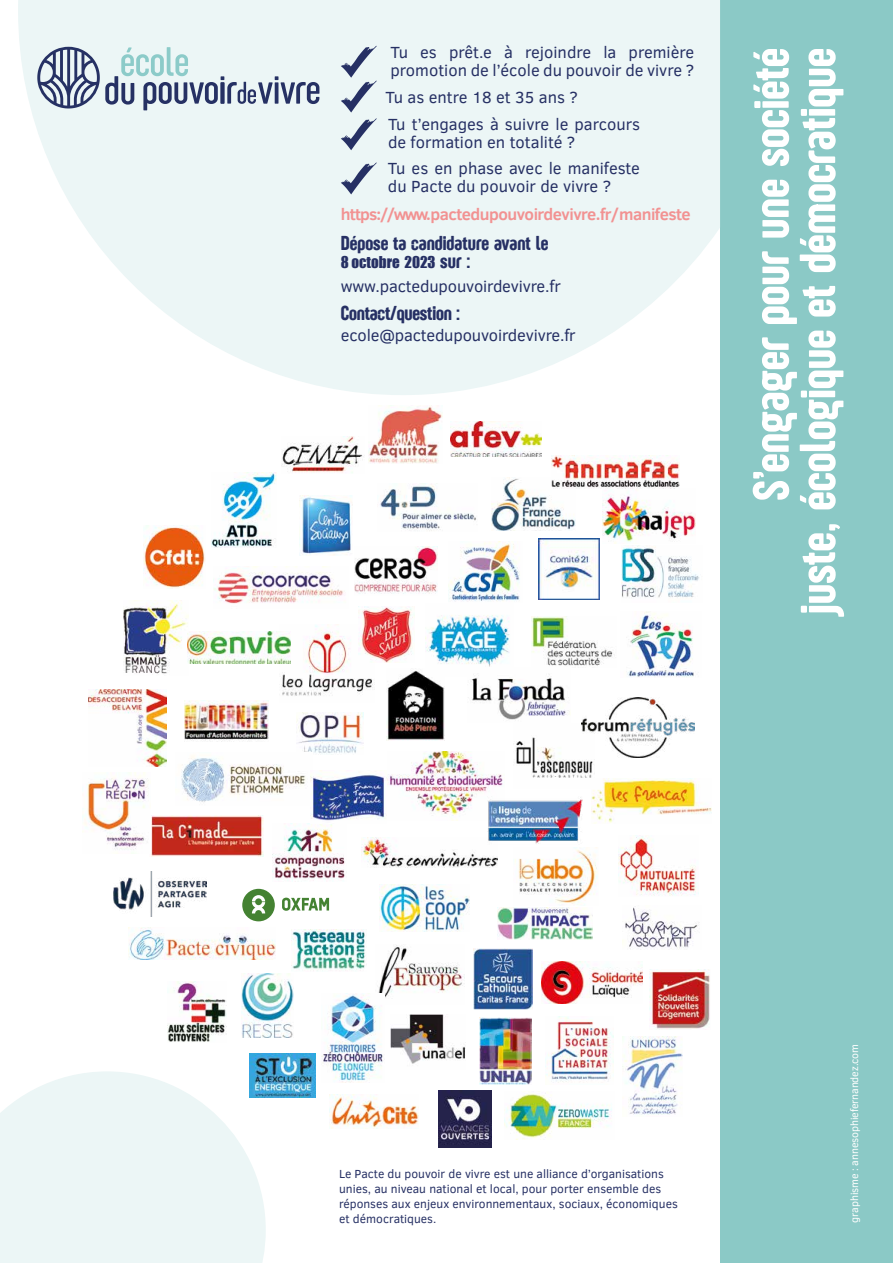
<style>
.page{position:relative;width:893px;height:1263px;background:#fff}
.page>*{position:absolute;margin:0;border:0;box-sizing:border-box;transform-origin:0 0}
.t1{font:52.5px/46.5px "Sugo Pro Display Trial";color:#fff;text-align:right}
.t2{font:21px "Sugo Pro Display Trial";color:#263064}
.t3{font:16.5px/18px "Clear Sans";color:#263064}
.t4{font:700 16.5px "Clear Sans";letter-spacing:-.03em;color:#f29292}
.t5{font:15px "Impact";color:#263064}
.t6{font:12px/15px "Clear Sans";color:#263064}
.t7{font:10.5px "Clear Sans";letter-spacing:-.01em;color:#fff}
.s1{font-family:"Sugo Pro Display Trial";font-size:21px}
</style>
<div class="page">
<div style="left:720px;top:0;width:173px;height:1263px;background:#8bc9c6"></div>
<svg style="left:18px;top:0;width:702px;height:395px;fill:#ecf6f6"></svg>
<svg style="left:341px;top:46px;width:36px;height:104px"></svg>
<svg style="left:0;top:1071px;width:266px;height:192px;fill:#ecf6f6"></svg>
<svg style="left:341px;top:162px;width:36px;height:32px"></svg>
<svg style="left:37px;top:47px;width:282px;height:63px"></svg>
<img style="left:515px;top:723px;width:78px;height:55px">
<img style="left:211px;top:472px;width:65px;height:76px">
<img style="left:538px;top:538px;width:61px;height:61px">
<img style="left:355px;top:546px;width:82px;height:48px">
<img style="left:151px;top:816px;width:113px;height:41px">
<img style="left:603px;top:488px;width:92px;height:56px">
<img style="left:281px;top:437px;width:82px;height:36px">
<img style="left:491px;top:477px;width:84px;height:53px">
<img style="left:362px;top:838px;width:135px;height:29px">
<img style="left:380px;top:885px;width:90px;height:47px">
<img style="left:214px;top:567px;width:130px;height:37px">
<img style="left:124px;top:601px;width:65px;height:73px">
<img style="left:300px;top:495px;width:53px;height:60px">
<img style="left:279px;top:624px;width:94px;height:72px">
<img style="left:622px;top:546px;width:78px;height:52px">
<img style="left:386px;top:671px;width:59px;height:70px">
<img style="left:592px;top:778px;width:120px;height:45px">
<img style="left:359px;top:607px;width:56px;height:56px">
<img style="left:389px;top:752px;width:114px;height:69px">
<img style="left:515px;top:847px;width:83px;height:58px">
<img style="left:129px;top:928px;width:146px;height:31px">
<img style="left:498px;top:908px;width:95px;height:31px">
<img style="left:488px;top:792px;width:95px;height:53px">
<img style="left:113px;top:872px;width:94px;height:44px">
<img style="left:623px;top:906px;width:77px;height:43px">
<img style="left:618px;top:835px;width:81px;height:61px">
<img style="left:297px;top:712px;width:67px;height:42px">
<svg style="left:242px;top:889px;width:33px;height:32px"></svg>
<svg style="left:282px;top:898px;width:47px;height:13px"></svg>
<img style="left:627px;top:612px;width:67px;height:65px">
<img style="left:168px;top:981px;width:58px;height:61px">
<img style="left:532px;top:617px;width:83px;height:49px">
<img style="left:242px;top:974px;width:51px;height:63px">
<img style="left:474px;top:948px;width:58px;height:61px">
<img style="left:649px;top:969px;width:61px;height:60px">
<img style="left:542px;top:961px;width:101px;height:42px">
<img style="left:390px;top:1014px;width:76px;height:50px">
<img style="left:292px;top:930px;width:73px;height:41px">
<img style="left:378px;top:945px;width:87px;height:53px">
<img style="left:623px;top:1036px;width:60px;height:79px">
<img style="left:368px;top:406px;width:75px;height:57px">
<img style="left:380px;top:484px;width:96px;height:47px">
<img style="left:448px;top:542px;width:72px;height:60px">
<img style="left:322px;top:994px;width:62px;height:88px">
<img style="left:545px;top:1016px;width:69px;height:67px">
<img style="left:438px;top:1090px;width:53px;height:57px">
<img style="left:250px;top:1053px;width:65px;height:45px">
<img style="left:329px;top:1094px;width:89px;height:34px">
<img style="left:504px;top:1091px;width:108px;height:48px">
<img style="left:272px;top:823px;width:73px;height:58px">
<img style="left:181px;top:752px;width:131px;height:50px">
<img style="left:451px;top:421px;width:91px;height:36px">
<img style="left:426px;top:615px;width:84px;height:61px">
<img style="left:144px;top:526px;width:62px;height:62px">
<img style="left:480px;top:1017px;width:52px;height:67px">
<img style="left:89px;top:689px;width:77px;height:77px">
<img style="left:185px;top:700px;width:83px;height:41px">
<img style="left:311px;top:771px;width:76px;height:50px">
<img style="left:82px;top:772px;width:67px;height:78px">
<img style="left:551px;top:456px;width:129px;height:32px">
<img style="left:188px;top:631px;width:103px;height:32px">
<img style="left:582px;top:697px;width:112px;height:60px">
<img style="left:467px;top:668px;width:103px;height:52px">
<p class="t3" style="left:390px;top:42px;width:305px">Tu es prêt.e à rejoindre la première promotion de l’école du pouvoir de vivre ?</p>
<p class="t3" style="left:385px;top:82px;width:256px;line-height:27.6px">Tu as entre 18 et 35 ans ?<br>Tu t’engages à suivre le parcours</p>
<p class="t3" style="left:388px;top:133px;width:189px">de formation en totalité ?</p>
<p class="t3" style="left:388px;top:159px;width:253px">Tu es en phase avec le manifeste du Pacte du pouvoir de vivre ?</p>
<p class="t4" style="left:341px;top:202px;width:351px">https://www.pactedupouvoirdevivre.fr/manifeste</p>
<p class="t2" style="left:341px;top:231px;width:209px">Dépose ta candidature avant le</p>
<p class="t5" style="left:341px;top:253px;width:131px">8 octobre 2023 <span class="s1">sur :</span></p>
<p class="t3" style="left:341px;top:276px;width:221px">www.pactedupouvoirdevivre.fr</p>
<p class="t2" style="left:341px;top:301px;width:121px">Contact/question :</p>
<p class="t3" style="left:341px;top:326px;width:236px">ecole@pactedupouvoirdevivre.fr</p>
<h1 class="t1" style="left:748px;top:614px;width:567px;rotate:-90deg">S’engager pour une société<br>juste, écologique et démocratique</h1>
<p class="t6" style="left:339px;top:1166px;width:340px">Le Pacte du pouvoir de vivre est une alliance d’organisations unies, au niveau national et local, pour porter ensemble des réponses aux enjeux environnementaux, sociaux, économiques et démocratiques.</p>
<p class="t7" style="left:847px;top:1222px;width:180px;rotate:-90deg">graphisme : annesophiefernandez.com</p>
</div>
